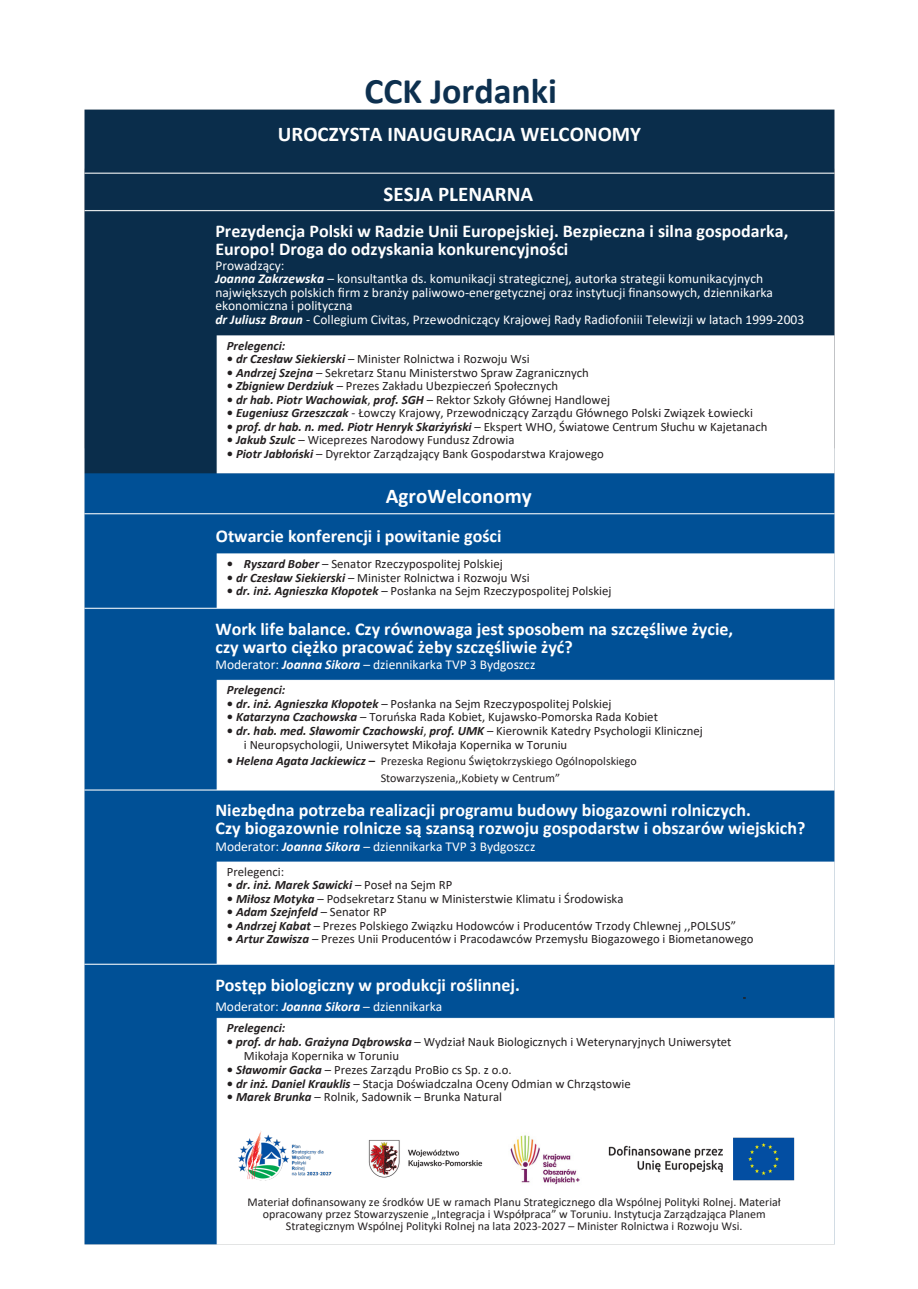
<style>
.page{position:relative;width:918px;height:1289px;background:#fff}
.page>*{position:absolute;margin:0;border:0;box-sizing:border-box;transform-origin:0 0}
.t1{font:700 36px "Calibri";color:#0d304f}
.t2{font:700 21px "Calibri";color:#fff}
.t3{font:700 18px/18px "Calibri";color:#fff}
.t4{font:13.5px/13.5px "Calibri";color:#fff}
.t5{font:12.75px "Calibri";color:#231f20}
.t6{font:italic 700 12.75px "Calibri";color:#231f20}
.t7{font:700 12.75px "Calibri";color:#231f20}
.t8{font:12px/12.3px "Calibri";color:#231f20;text-align:center}
.s1{font-weight:700;font-style:italic}
.s2{font-weight:700}
.s3{font-weight:700;font-size:12.75px}
.s4{font-weight:700;font-style:italic;font-size:12.75px}
.s5{font-weight:400;font-style:normal}
.s6{font-style:normal}
</style>
<div class="page">
<img style="left:84px;top:109px;width:751px;height:1136px">
<img style="left:508px;top:1131px;width:73px;height:54px">
<img style="left:230px;top:1127px;width:67px;height:60px">
<img style="left:600px;top:1130px;width:203px;height:56px">
<img style="left:253px;top:1130px;width:9px;height:22px">
<img style="left:248px;top:1147px;width:6px;height:19px">
<svg style="left:250px;top:1152px;width:12px;height:18px"></svg>
<img style="left:285px;top:1137px;width:54px;height:45px">
<p class="t1" style="left:365px;top:76px;width:194px">CCK Jordanki</p>
<p class="t2" style="left:278px;top:125px;width:365px">UROCZYSTA INAUGURACJA WELCONOMY</p>
<p class="t2" style="left:384px;top:185px;width:151px">SESJA PLENARNA</p>
<p class="t3" style="left:215px;top:223px;width:574px">Prezydencja Polski w Radzie Unii Europejskiej. Bezpieczna i silna gospodarka,<br>Europo! Droga do odzyskania konkurencyjności</p>
<p class="t4" style="left:215px;top:259px;width:590px">Prowadzący:<br><span class="s1">Joanna Zakrzewska</span> – konsultantka ds. komunikacji strategicznej, autorka strategii komunikacyjnych największych polskich firm z branży paliwowo-energetycznej oraz instytucji finansowych, dziennikarka ekonomiczna i polityczna<br><span class="s1">dr Juliusz Braun</span> - Collegium Civitas, Przewodniczący Krajowej Rady Radiofoniii Telewizji w latach 1999-2003</p>
<p class="t6" style="left:227px;top:340px;width:60px">Prelegenci:</p>
<p class="t5" style="left:227px;top:353px;width:304px"><span class="s2">•</span> <span class="s1">dr Czesław Siekierski</span> – Minister Rolnictwa i Rozwoju Wsi</p>
<p class="t5" style="left:227px;top:367px;width:364px"><span class="s2">•</span> <span class="s1">Andrzej Szejna</span> – Sekretarz Stanu Ministerstwo Spraw Zagranicznych</p>
<p class="t5" style="left:227px;top:380px;width:333px"><span class="s2">•</span> <span class="s1">Zbigniew Derdziuk</span> – Prezes Zakładu Ubezpieczeń Społecznych</p>
<p class="t5" style="left:227px;top:394px;width:385px"><span class="s2">•</span> <span class="s1">dr hab. Piotr Wachowiak</span>, <span class="s1">prof. SGH</span> – Rektor Szkoły Głównej Handlowej</p>
<p class="t5" style="left:227px;top:407px;width:528px"><span class="s2">•</span> <span class="s1">Eugeniusz Grzeszczak</span> - Łowczy Krajowy, Przewodniczący Zarządu Głównego Polski Związek Łowiecki</p>
<p class="t5" style="left:227px;top:421px;width:542px"><span class="s2">•</span> <span class="s1">prof. dr hab. n. med. Piotr Henryk Skarżyński</span> – Ekspert WHO, Światowe Centrum Słuchu w Kajetanach</p>
<p class="t5" style="left:227px;top:434px;width:289px"><span class="s2">•</span> <span class="s1">Jakub Szulc</span> – Wiceprezes Narodowy Fundusz Zdrowia</p>
<p class="t5" style="left:227px;top:448px;width:378px"><span class="s2">•</span> <span class="s1">Piotr Jabłoński</span> – Dyrektor Zarządzający Bank Gospodarstwa Krajowego</p>
<p class="t2" style="left:386px;top:487px;width:147px">AgroWelconomy</p>
<h3 class="t3" style="left:216px;top:528px;width:287px">Otwarcie konferencji i powitanie gości</h3>
<p class="t7" style="left:227px;top:558px;width:8px">•</p>
<p class="t5" style="left:244px;top:558px;width:260px"><span class="s1">Ryszard Bober</span> – Senator Rzeczypospolitej Polskiej</p>
<p class="t5" style="left:227px;top:572px;width:304px"><span class="s2">•</span> <span class="s1">dr Czesław Siekierski</span> – Minister Rolnictwa i Rozwoju Wsi</p>
<p class="t5" style="left:227px;top:585px;width:386px"><span class="s2">•</span> <span class="s1">dr. inż. Agnieszka Kłopotek</span> – Posłanka na Sejm Rzeczypospolitej Polskiej</p>
<p class="t3" style="left:215px;top:621px;width:519px">Work life balance. Czy równowaga jest sposobem na szczęśliwe życie, czy warto ciężko pracować żeby szczęśliwie żyć?</p>
<p class="t4" style="left:215px;top:659px;width:321px">Moderator: <span class="s1">Joanna Sikora</span> – dziennikarka TVP 3 Bydgoszcz</p>
<p class="t6" style="left:227px;top:684px;width:60px">Prelegenci:</p>
<p class="t5" style="left:227px;top:698px;width:386px"><span class="s2">•</span> <span class="s1">dr. inż. Agnieszka Kłopotek</span> – Posłanka na Sejm Rzeczypospolitej Polskiej</p>
<p class="t5" style="left:227px;top:711px;width:433px"><span class="s2">•</span> <span class="s1">Katarzyna Czachowska</span> – Toruńska Rada Kobiet, Kujawsko-Pomorska Rada Kobiet</p>
<h6 class="t5" style="left:227px;top:725px;width:478px"><span class="s2">•</span> <span class="s1">dr. hab. med. Sławomir Czachowski</span>, <span class="s1">prof. UMK</span> – Kierownik Katedry Psychologii Klinicznej</h6>
<p class="t5" style="left:244px;top:739px;width:325px">i Neuropsychologii, Uniwersytet Mikołaja Kopernika w Toruniu</p>
<h5 class="t8" style="left:227px;top:755px;width:412px"><span class="s3">•</span> <span class="s4">Helena Agata Jackiewicz</span> <span class="s3">–</span> Prezeska Regionu Świętokrzyskiego Ogólnopolskiego</h5>
<p class="t8" style="left:381px;top:772px;width:181px">Stowarzyszenia,,Kobiety w Centrum”</p>
<h5 class="t3" style="left:215px;top:802px;width:591px">Niezbędna potrzeba realizacji programu budowy biogazowni rolniczych.<br>Czy biogazownie rolnicze są szansą rozwoju gospodarstw i obszarów wiejskich?</h5>
<h5 class="t4" style="left:215px;top:840px;width:321px">Moderator: <span class="s1">Joanna Sikora</span> – dziennikarka TVP 3 Bydgoszcz</h5>
<p class="t5" style="left:227px;top:866px;width:59px">Prelegenci:</p>
<p class="t6" style="left:227px;top:879px;width:227px"><span class="s5">•</span> dr. inż. Marek Sawicki <span class="s5">– Poseł na Sejm RP</span></p>
<p class="t5" style="left:227px;top:893px;width:398px"><span class="s2">•</span> <span class="s1">Miłosz Motyka</span> – Podsekretarz Stanu w Ministerstwie Klimatu i Środowiska</p>
<p class="t6" style="left:227px;top:906px;width:161px"><span class="s6">•</span> Adam Szejnfeld <span class="s5">– Senator RP</span></p>
<p class="t5" style="left:227px;top:920px;width:511px"><span class="s2">•</span> <span class="s1">Andrzej Kabat</span> – Prezes Polskiego Związku Hodowców i Producentów Trzody Chlewnej ,,POLSUS”</p>
<p class="t5" style="left:227px;top:933px;width:528px"><span class="s2">•</span> <span class="s1">Artur Zawisza</span> – Prezes Unii Producentów i Pracodawców Przemysłu Biogazowego i Biometanowego</p>
<h4 class="t3" style="left:215px;top:976px;width:306px">Postęp biologiczny w produkcji roślinnej.</h4>
<h4 class="t4" style="left:215px;top:1000px;width:229px">Moderator: <span class="s1">Joanna Sikora</span> – dziennikarka</h4>
<p class="t6" style="left:227px;top:1022px;width:60px">Prelegenci:</p>
<p class="t5" style="left:227px;top:1035px;width:506px"><span class="s2">•</span> <span class="s1">prof. dr hab. Grażyna Dąbrowska</span> – Wydział Nauk Biologicznych i Weterynaryjnych Uniwersytet</p>
<h5 class="t5" style="left:244px;top:1050px;width:157px">Mikołaja Kopernika w Toruniu</h5>
<p class="t5" style="left:227px;top:1064px;width:286px"><span class="s2">•</span> <span class="s1">Sławomir Gacka</span> – Prezes Zarządu ProBio cs Sp. z o.o.</p>
<p class="t5" style="left:227px;top:1077px;width:405px"><span class="s2">•</span> <span class="s1">dr inż. Daniel Krauklis</span> – Stacja Doświadczalna Oceny Odmian w Chrząstowie</p>
<p class="t5" style="left:227px;top:1091px;width:277px"><span class="s2">•</span> <span class="s1">Marek Brunka</span> – Rolnik, Sadownik – Brunka Natural</p>
<p class="t8" style="left:248px;top:1196px;width:535px">Materiał dofinansowany ze środków UE w ramach Planu Strategicznego dla Wspólnej Polityki Rolnej. Materiał opracowany przez Stowarzyszenie „Integracja i Współpraca” w Toruniu. Instytucja Zarządzająca Planem<br>Strategicznym Wspólnej Polityki Rolnej na lata 2023-2027 – Minister Rolnictwa i Rozwoju Wsi.</p>
</div>
